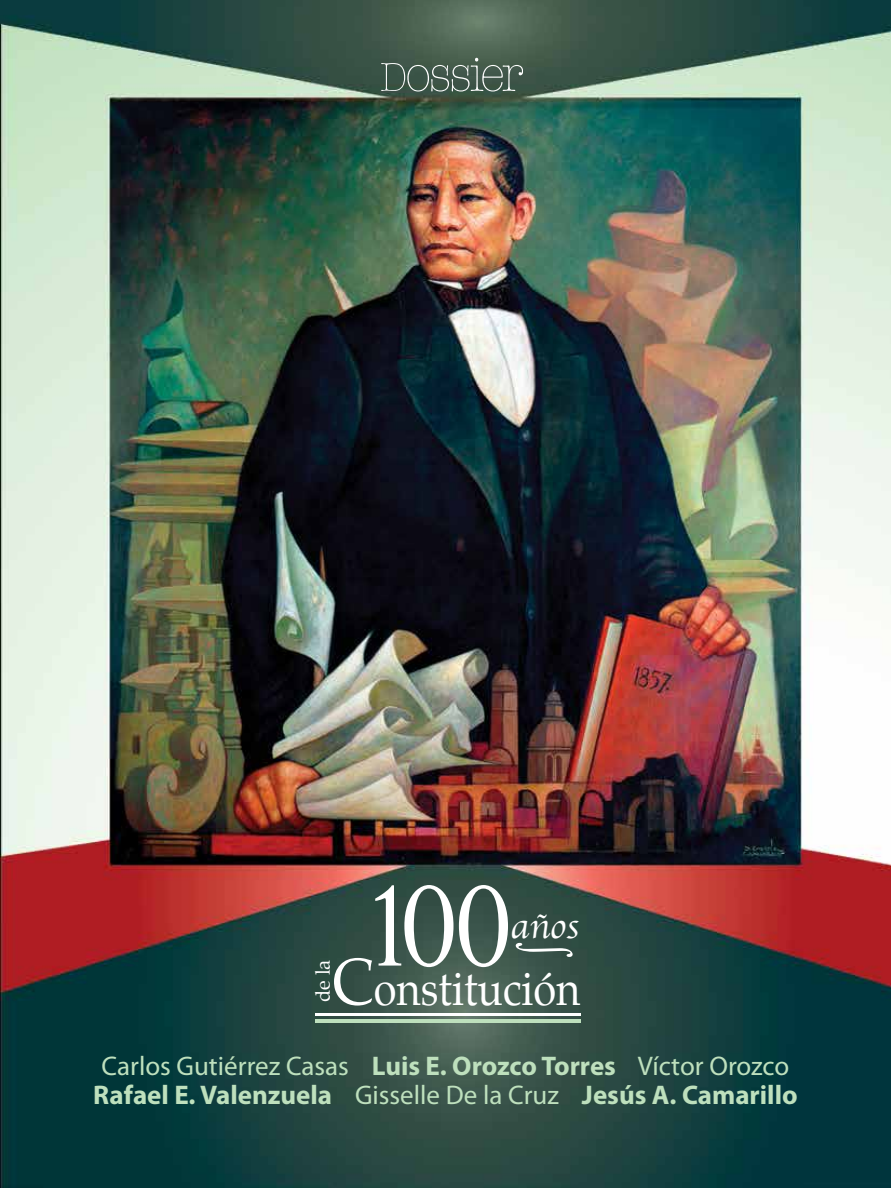
<style>
.page{position:relative;width:891px;height:1188px;background:#fff}
.page>*{position:absolute;margin:0;border:0;box-sizing:border-box;transform-origin:0 0}
.t1{font:46.8px "Palatino";color:#fff;scale:.89 1}
.t2{font:36.9px "Apple Chancery";color:#fff}
.t3{font:700 27px/28.5px "Myriad Pro";color:#bee0bd;text-align:center}
.t4{font:19.95px "Palatino";color:#fff}
.s1{font-size:66px}
.s2{font-weight:400}
</style>
<div class="page">
<img style="left:0;top:0;width:891px;height:1188px">
<svg style="left:381px;top:58px;width:142px;height:33px;background:#576c60"></svg>
<hr style="left:315px;top:1013px;width:266px;height:3px;background:#fff">
<hr style="left:315px;top:1019px;width:266px;height:3px;background:#bee0bd">
<svg style="left:375px;top:885px;width:133px;height:82px"></svg>
<svg style="left:516px;top:943px;width:57px;height:14px"></svg>
<h2 class="t2" style="left:510px;top:897px;width:70px">años</h2>
<h1 class="t1" style="left:332px;top:950px;width:281px"><span class="s1">C</span>onstitución</h1>
<p class="t4" style="left:306px;top:1002px;width:44px;rotate:-90deg">de la</p>
<p class="t3" style="left:93px;top:1051px;width:706px"><span class="s2">Carlos Gutiérrez Casas</span> Luis E. Orozco Torres <span class="s2">Víctor Orozco<br></span>Rafael E. Valenzuela <span class="s2">Gisselle De la Cruz</span> Jesús A. Camarillo</p>
</div>
